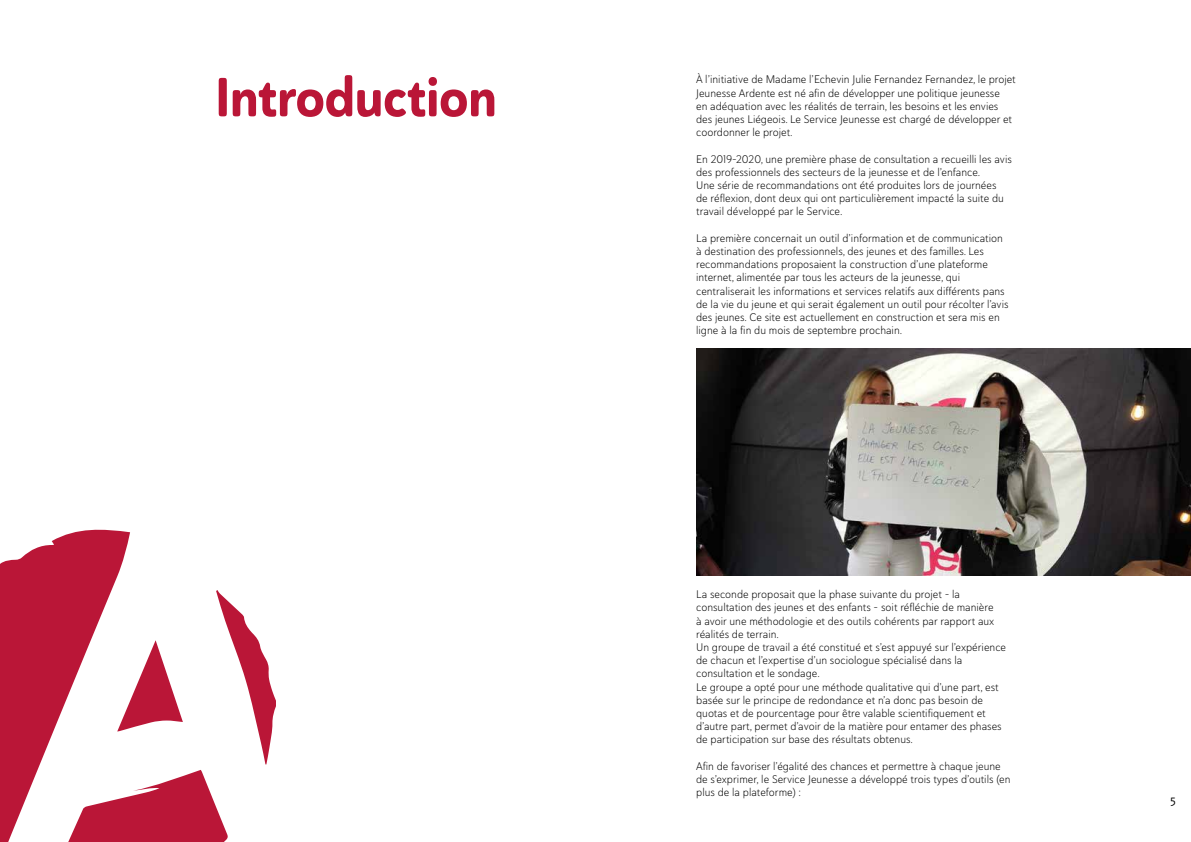
<style>
.page{position:relative;width:1191px;height:842px;background:#fff}
.page>*{position:absolute;margin:0;border:0;box-sizing:border-box;transform-origin:0 0}
.t1{font:55px "Haboro Soft Con Ex B";color:#ba1637}
.t2{font:12px "Haboro Soft Con Reg";color:#000}
.t3{font:11px/13.2px "Haboro Soft Nor Lig";color:#000}
</style>
<div class="page">
<svg style="left:216px;top:590px;width:60px;height:174px"></svg>
<svg style="left:0;top:529px;width:130px;height:313px;fill:#ba1637"></svg>
<svg style="left:52px;top:770px;width:176px;height:72px"></svg>
<svg style="left:117px;top:640px;width:66px;height:91px"></svg>
<img style="left:696px;top:349px;width:495px;height:226px">
<h1 class="t1" style="left:215px;top:61px;width:283px">Introduction</h1>
<p class="t3" style="left:696px;top:73px;width:321px">À l’initiative de Madame l’Echevin Julie Fernandez Fernandez, le projet Jeunesse Ardente est né afin de développer une politique jeunesse<br>en adéquation avec les réalités de terrain, les besoins et les envies des jeunes Liégeois. Le Service Jeunesse est chargé de développer et coordonner le projet.</p>
<p class="t3" style="left:696px;top:152px;width:317px">En 2019-2020, une première phase de consultation a recueilli les avis des professionnels des secteurs de la jeunesse et de l’enfance.<br>Une série de recommandations ont été produites lors de journées<br>de réflexion, dont deux qui ont particulièrement impacté la suite du travail développé par le Service.</p>
<p class="t3" style="left:696px;top:231px;width:314px">La première concernait un outil d’information et de communication à destination des professionnels, des jeunes et des familles. Les recommandations proposaient la construction d’une plateforme internet, alimentée par tous les acteurs de la jeunesse, qui centraliserait les informations et services relatifs aux différents pans de la vie du jeune et qui serait également un outil pour récolter l’avis des jeunes. Ce site est actuellement en construction et sera mis en ligne à la fin du mois de septembre prochain.</p>
<p class="t3" style="left:696px;top:588px;width:311px">La seconde proposait que la phase suivante du projet – la consultation des jeunes et des enfants – soit réfléchie de manière<br>à avoir une méthodologie et des outils cohérents par rapport aux réalités de terrain.<br>Un groupe de travail a été constitué et s’est appuyé sur l’expérience de chacun et l’expertise d’un sociologue spécialisé dans la consultation et le sondage.<br>Le groupe a opté pour une méthode qualitative qui d’une part, est basée sur le principe de redondance et n’a donc pas besoin de quotas et de pourcentage pour être valable scientifiquement et d’autre part, permet d’avoir de la matière pour entamer des phases de participation sur base des résultats obtenus.</p>
<p class="t3" style="left:696px;top:759px;width:316px">Afin de favoriser l’égalité des chances et permettre à chaque jeune de s’exprimer, le Service Jeunesse a développé trois types d’outils (en plus de la plateforme) :</p>
<p class="t2" style="left:1170px;top:794px;width:7px">5</p>
</div>
